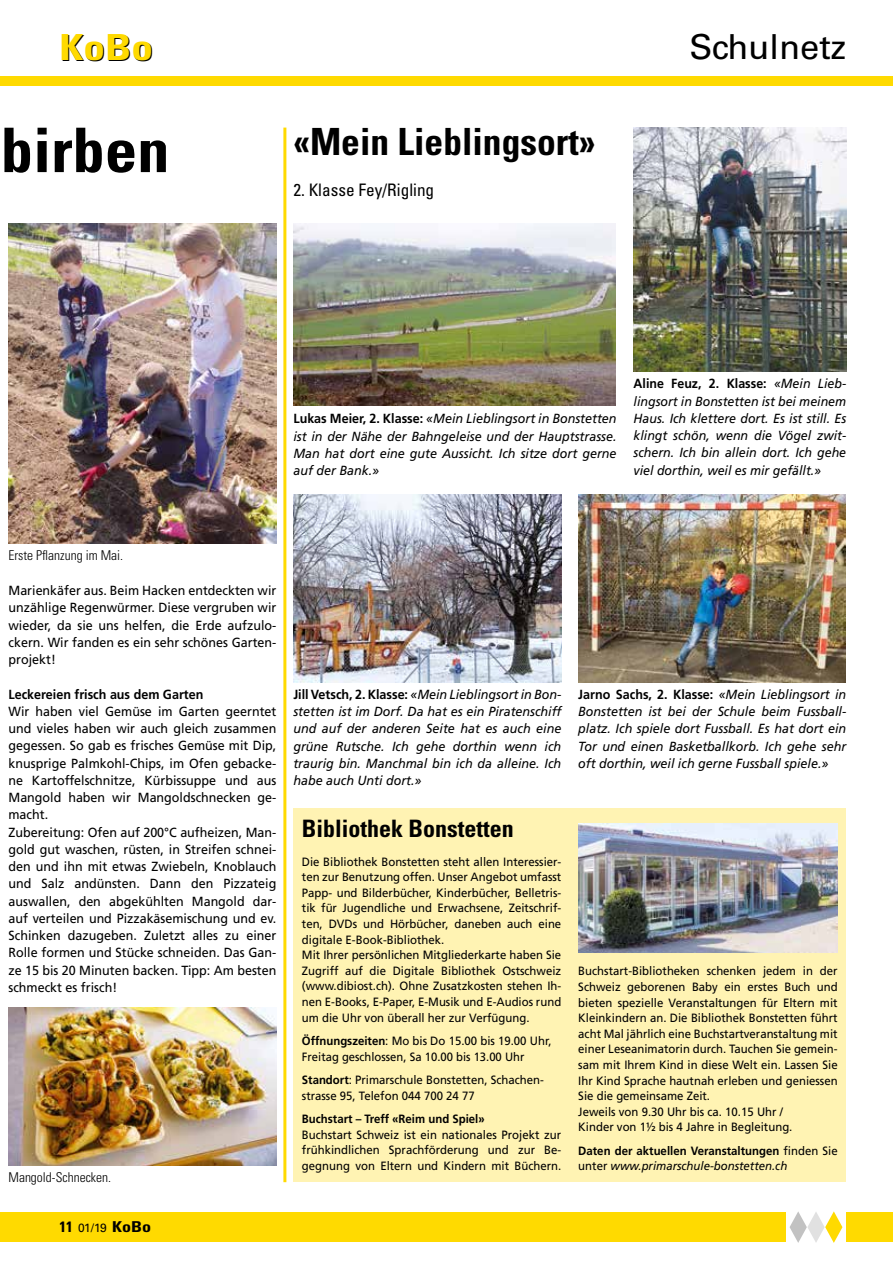
<style>
.page{position:relative;width:893px;height:1263px;background:#fff}
.page>*{position:absolute;margin:0;border:0;box-sizing:border-box;transform-origin:0 0}
.t1{font:700 condensed 61.5px "Univers LT Std";color:#000;scale:1.05 1}
.t2{font:700 condensed 37.5px "Univers LT Std";color:#000}
.t3{font:700 condensed 36px "Univers LT Std";color:#ffda00;scale:1.2 1}
.t4{font:34.5px "Univers LT Std";color:#000}
.t5{font:700 condensed 24px "Univers LT Std";color:#000}
.t6{font:condensed 17.25px "Univers LT Std";color:#000}
.t7{font:700 condensed 15px "Univers LT Std";color:#000}
.t8{font:300 condensed 13.5px "Univers LT Std";color:#000}
.t9{font:13.2px/17.2px "Frutiger LT Com";color:#000;text-align:justify;scale:.95 1}
.t10{font:italic 13.2px/17.2px "Frutiger LT Com";color:#000;text-align:justify;scale:.95 1}
.t11{font:italic 13.2px/17.2px "Frutiger LT Com";color:#000;text-align:justify;scale:.94 1}
.t12{font:700 13.2px "Frutiger LT Com";color:#000;scale:.95 1}
.t13{font:12px/15.6px "Frutiger LT Com";color:#000;scale:.95 1}
.t14{font:700 12px/15.6px "Frutiger LT Com";color:#000;scale:.95 1}
.s1{font-weight:700;font-style:normal}
.s2{font-weight:400;font-stretch:normal;font-size:12px}
.s3{font-weight:700}
.s4{font-weight:400}
.s5{font-weight:400;font-style:italic}
</style>
<div class="page">
<div style="left:0;top:77px;width:893px;height:9px;background:#ffda00"></div>
<div style="left:0;top:1212px;width:893px;height:30px;background:#ffda00"></div>
<div style="left:787px;top:1208px;width:59px;height:42px;background:#fff"></div>
<svg style="left:790px;top:1211px;width:52px;height:32px"></svg>
<div style="left:293px;top:808px;width:553px;height:374px;background:#fff3b3"></div>
<img style="left:578px;top:823px;width:260px;height:130px">
<img style="left:9px;top:223px;width:267px;height:320px">
<img style="left:9px;top:1008px;width:267px;height:157px">
<hr style="left:283px;top:128px;width:3px;height:1054px;background:#ffda00">
<img style="left:634px;top:128px;width:212px;height:243px">
<img style="left:578px;top:495px;width:267px;height:187px">
<img style="left:293px;top:224px;width:323px;height:182px">
<img style="left:293px;top:495px;width:268px;height:187px">
<h3 class="t3" style="left:60px;top:25px;width:80px">KoBo</h3>
<h3 class="t4" style="left:689px;top:26px;width:158px">Schulnetz</h3>
<h1 class="t1" style="left:1px;top:112px;width:162px">birben</h1>
<h2 class="t2" style="left:293px;top:118px;width:304px">«Mein Lieblingsort»</h2>
<h3 class="t6" style="left:293px;top:179px;width:142px">2. Klasse Fey/Rigling</h3>
<p class="t10" style="left:293px;top:410px;width:342px"><span class="s1">Lukas Meier, 2. Klasse:</span> «Mein Lieblingsort in Bonstetten ist in der Nähe der Bahngeleise und der Hauptstrasse.<br>Man hat dort eine gute Aussicht. Ich sitze dort gerne auf der Bank.»</p>
<p class="t11" style="left:634px;top:375px;width:228px"><span class="s1">Aline Feuz, 2. Klasse:</span> «Mein Lieb&shy;lingsort in Bonstetten ist bei meinem Haus. Ich klettere dort. Es ist still. Es klingt schön, wenn die Vögel zwit&shy;schern. Ich bin allein dort. Ich gehe viel dorthin, weil es mir gefällt.»</p>
<p class="t8" style="left:9px;top:548px;width:116px">Erste Pflanzung im Mai.</p>
<p class="t9" style="left:9px;top:582px;width:283px">Marienkäfer aus. Beim Hacken entdeckten wir unzählige Regenwürmer. Diese vergruben wir wieder, da sie uns helfen, die Erde aufzulo&shy;ckern. Wir fanden es ein sehr schönes Garten&shy;projekt!</p>
<p class="t12" style="left:9px;top:686px;width:207px">Leckereien frisch aus dem Garten</p>
<p class="t9" style="left:9px;top:703px;width:284px;text-align:left">Wir haben viel Gemüse im Garten geerntet und vieles haben wir auch gleich zusammen gegessen. So gab es frisches Gemüse mit Dip, knusprige Palmkohl-Chips, im Ofen gebacke&shy;ne Kartoffelschnitze, Kürbissuppe und aus Mangold haben wir Mangoldschnecken ge&shy;macht.<br>Zubereitung: Ofen auf 200°C aufheizen, Man&shy;gold gut waschen, rüsten, in Streifen schnei&shy;den und ihn mit etwas Zwiebeln, Knoblauch und Salz andünsten. Dann den Pizzateig auswallen, den abgekühlten Mangold dar&shy;auf verteilen und Pizzakäsemischung und ev.<br>Schinken dazugeben. Zuletzt alles zu einer Rolle formen und Stücke schneiden. Das Gan&shy;ze 15 bis 20 Minuten backen. Tipp: Am besten schmeckt es frisch!</p>
<p class="t8" style="left:9px;top:1169px;width:104px">Mangold-Schnecken.</p>
<p class="t7" style="left:60px;top:1218px;width:93px">11 <span class="s2">01/19</span> KoBo</p>
<p class="t10" style="left:293px;top:686px;width:284px"><span class="s1">Jill Vetsch, 2. Klasse:</span> «Mein Lieblingsort in Bon&shy;stetten ist im Dorf. Da hat es ein Piratenschiff und auf der anderen Seite hat es auch eine grüne Rutsche. Ich gehe dorthin wenn ich traurig bin. Manchmal bin ich da alleine. Ich habe auch Unti dort.»</p>
<h3 class="t5" style="left:302px;top:814px;width:214px">Bibliothek Bonstetten</h3>
<p class="t13" style="left:302px;top:854px;width:275px">Die Bibliothek Bonstetten steht allen Interessier&shy;ten zur Benutzung offen. Unser Angebot umfasst Papp- und Bilderbücher, Kinderbücher, Belletris&shy;tik für Jugendliche und Erwachsene, Zeitschrif&shy;ten, DVDs und Hörbücher, daneben auch eine digitale E-Book-Bibliothek.<br>Mit Ihrer persönlichen Mitgliederkarte haben Sie Zugriff auf die Digitale Bibliothek Ostschweiz (www.dibiost.ch). Ohne Zusatzkosten stehen Ih&shy;nen E-Books, E-Paper, E-Musik und E-Audios rund um die Uhr von überall her zur Verfügung.</p>
<p class="t13" style="left:302px;top:1033px;width:264px"><span class="s3">Öffnungszeiten</span>: Mo bis Do 15.00 bis 19.00 Uhr,<br>Freitag geschlossen, Sa 10.00 bis 13.00 Uhr</p>
<p class="t13" style="left:302px;top:1072px;width:256px"><span class="s3">Standort</span>: Primarschule Bonstetten, Schachen&shy;strasse 95, Telefon 044 700 24 77</p>
<p class="t14" style="left:302px;top:1111px;width:194px">Buchstart – Treff «Reim und Spiel»</p>
<p class="t13" style="left:302px;top:1127px;width:275px;text-align:justify">Buchstart Schweiz ist ein nationales Projekt zur frühkindlichen Sprachförderung und zur Be&shy;gegnung von Eltern und Kindern mit Büchern.</p>
<p class="t10" style="left:578px;top:686px;width:283px"><span class="s1">Jarno Sachs, 2. Klasse:</span> «Mein Lieblingsort in Bonstetten ist bei der Schule beim Fussball&shy;platz. Ich spiele dort Fussball. Es hat dort ein Tor und einen Basketballkorb. Ich gehe sehr oft dorthin, weil ich gerne Fussball spiele.»</p>
<p class="t13" style="left:578px;top:963px;width:275px">Buchstart-Bibliotheken schenken jedem in der Schweiz geborenen Baby ein erstes Buch und bieten spezielle Veranstaltungen für Eltern mit Kleinkindern an. Die Bibliothek Bonstetten führt acht Mal jährlich eine Buchstartveranstaltung mit einer Leseanimatorin durch. Tauchen Sie gemein&shy;sam mit Ihrem Kind in diese Welt ein. Lassen Sie Ihr Kind Sprache hautnah erleben und geniessen Sie die gemeinsame Zeit.<br>Jeweils von 9.30 Uhr bis ca. 10.15 Uhr /<br>Kinder von 1½ bis 4 Jahre in Begleitung.</p>
<p class="t14" style="left:578px;top:1143px;width:275px">Daten der aktuellen Veranstaltungen <span class="s4">finden Sie unter</span> <span class="s5">www.primarschule-bonstetten.ch</span></p>
</div>
